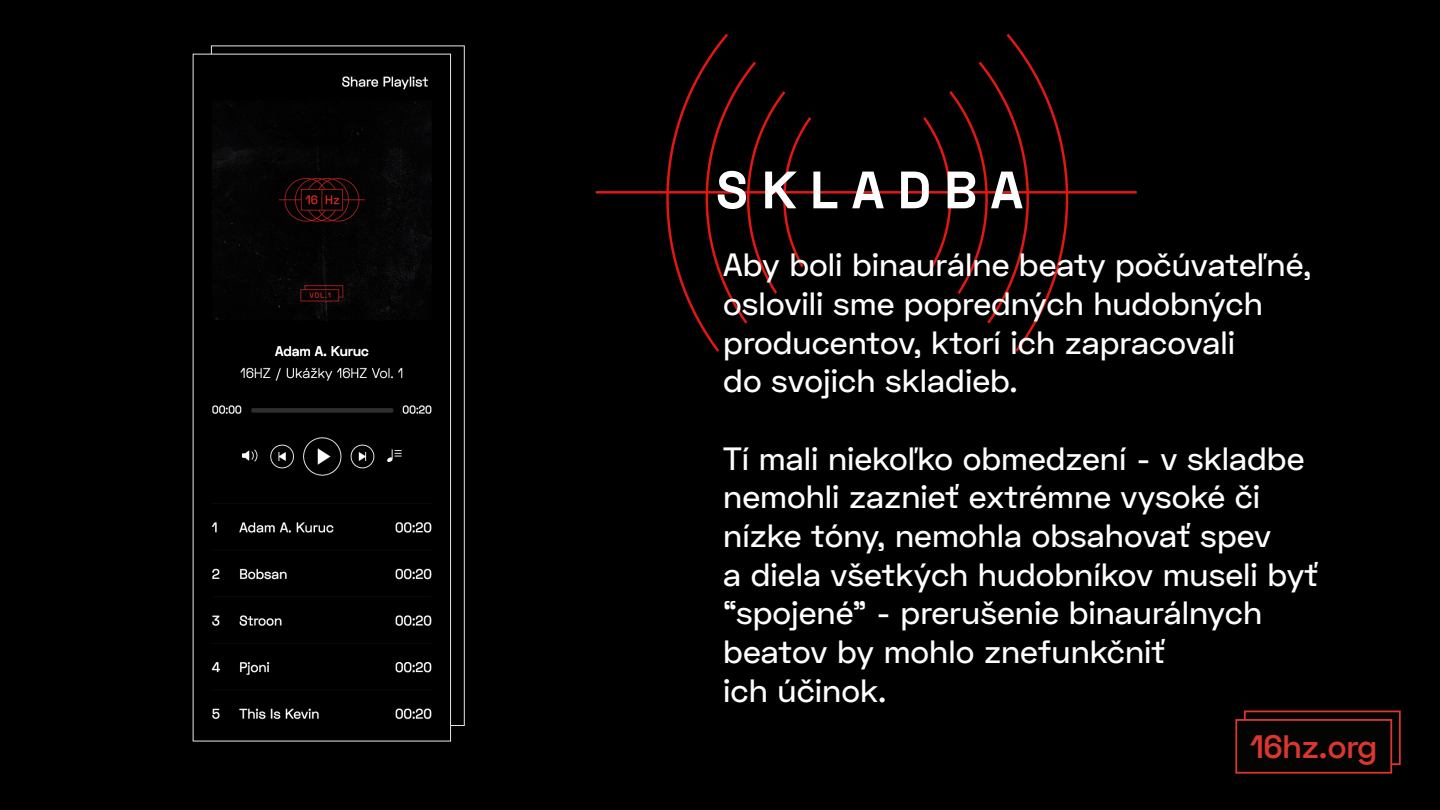
<style>
.page{position:relative;width:1440px;height:810px;background:#000}
.page>*{position:absolute;margin:0;border:0;box-sizing:border-box;transform-origin:0 0}
.t1{font:700 52.5px "Space Grotesk";color:#fff}
.t2{font:600 32.47px "Space Grotesk";color:#db362f}
.t3{font:500 32.25px/38.7px "Space Grotesk";color:#fff}
</style>
<div class="page">
<img style="left:595px;top:33px;width:542px;height:319px">
<div style="left:1245px;top:711px;width:155px;height:53px;background:#040503"></div>
<div style="left:1244px;top:710px;width:157px;height:55px;border:2px solid #db362f"></div>
<div style="left:1236px;top:720px;width:155px;height:53px;background:#040503"></div>
<div style="left:1235px;top:719px;width:157px;height:55px;border:2px solid #db362f"></div>
<img style="left:192px;top:45px;width:273px;height:697px">
<p class="t1" style="left:716px;top:156px;width:308px">S K L A D B A</p>
<p class="t3" style="left:723px;top:246px;width:590px">Aby boli binaurálne beaty počúvateľné, oslovili sme popredných hudobných</p>
<p class="t3" style="left:723px;top:323px;width:514px">producentov, ktorí ich zapracovali</p>
<p class="t3" style="left:723px;top:362px;width:296px">do svojich skladieb.</p>
<p class="t3" style="left:723px;top:439px;width:583px">Tí mali niekoľko obmedzení - v skladbe nemohli zaznieť extrémne vysoké či</p>
<p class="t3" style="left:723px;top:517px;width:549px">nízke tóny, nemohla obsahovať spev</p>
<p class="t3" style="left:723px;top:555px;width:597px">a diela všetkých hudobníkov museli byť “spojené” - prerušenie binaurálnych beatov by mohlo znefunkčniť</p>
<p class="t3" style="left:723px;top:671px;width:165px">ich účinok.</p>
<p class="t2" style="left:1250px;top:725px;width:129px">16hz.org</p>
</div>
